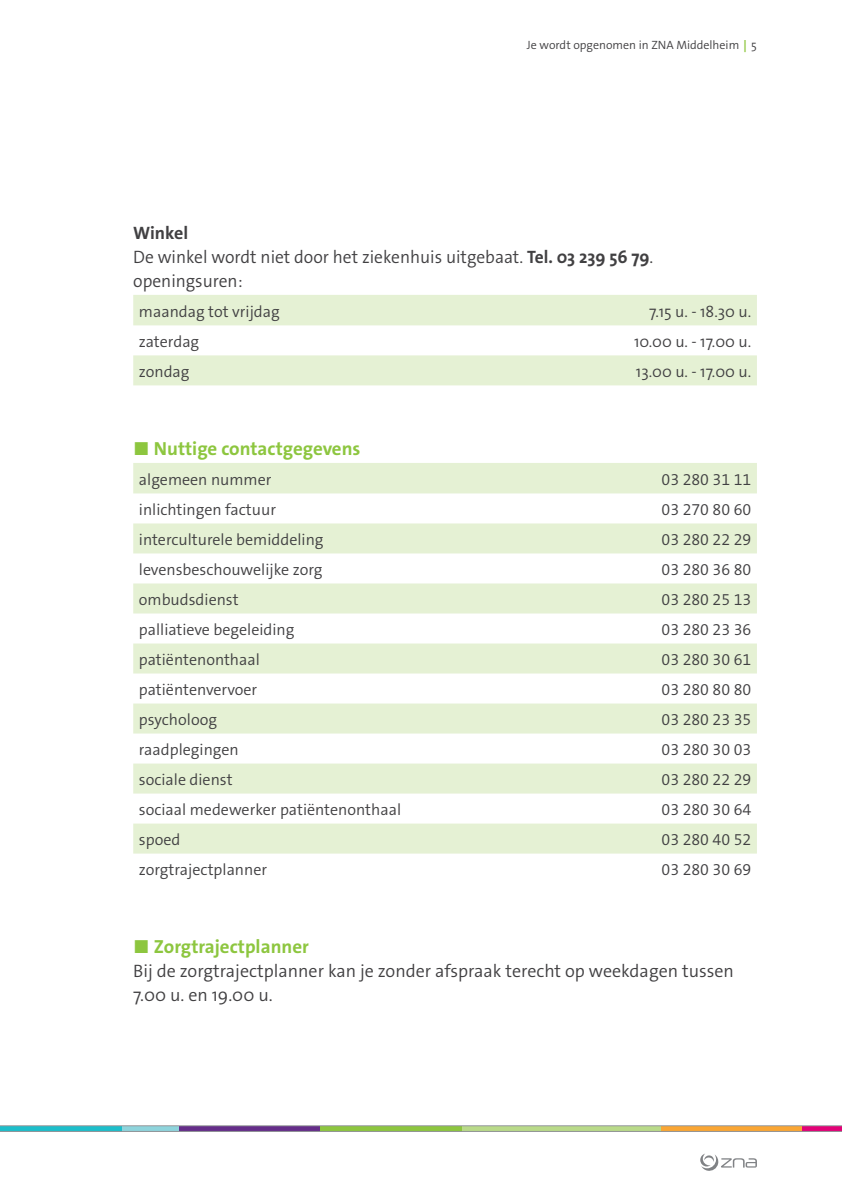
<style>
.page{position:relative;width:842px;height:1191px;background:#fff}
.page>*{position:absolute;margin:0;border:0;box-sizing:border-box;transform-origin:0 0}
.t1{font:700 19px "The Sans Os F";color:#8dc63f}
.t2{font:300 18px/24px "The Sans Os F";color:#414042}
.t3{font:300 16px "The Sans Os F";color:#414042}
.t4{font:300 12px "The Sans Os F";color:#414042}
.s1{font-weight:700;color:#98cb4f}
.s2{font-weight:700}
</style>
<div class="page">
<svg style="left:0;top:1125px;width:842px;height:6px;background:#9aa387"></svg>
<svg style="left:700px;top:1153px;width:57px;height:18px"></svg>
<svg style="left:133px;top:295px;width:624px;height:90px;fill:#e5f1d4"></svg>
<svg style="left:133px;top:463px;width:624px;height:390px;fill:#e5f1d4"></svg>
<p class="t4" style="left:527px;top:37px;width:231px">Je wordt opgenomen in ZNA Middelheim<span class="s1">↕</span>5</p>
<p class="t2" style="left:133px;top:221px;width:521px"><span class="s2">Winkel<br></span>De winkel wordt niet door het ziekenhuis uitgebaat. <span class="s2">Tel. 03 239 56 79</span>. openingsuren:</p>
<p class="t3" style="left:139px;top:301px;width:142px">maandag tot vrijdag</p>
<p class="t3" style="left:649px;top:301px;width:104px">7.15 u. - 18.30 u.</p>
<p class="t3" style="left:139px;top:331px;width:62px">zaterdag</p>
<p class="t3" style="left:634px;top:331px;width:119px">10.00 u. - 17.00 u.</p>
<p class="t3" style="left:139px;top:361px;width:52px">zondag</p>
<p class="t3" style="left:636px;top:361px;width:117px">13.00 u. - 17.00 u.</p>
<p class="t1" style="left:133px;top:436px;width:229px">◼ Nuttige contactgegevens</p>
<p class="t3" style="left:139px;top:469px;width:134px">algemeen nummer</p>
<p class="t3" style="left:662px;top:469px;width:91px">03 280 31 11</p>
<p class="t3" style="left:139px;top:499px;width:139px">inlichtingen factuur</p>
<p class="t3" style="left:662px;top:499px;width:91px">03 270 80 60</p>
<p class="t3" style="left:139px;top:529px;width:186px">interculturele bemiddeling</p>
<p class="t3" style="left:662px;top:529px;width:91px">03 280 22 29</p>
<p class="t3" style="left:139px;top:559px;width:185px">levensbeschouwelijke zorg</p>
<p class="t3" style="left:662px;top:559px;width:91px">03 280 36 80</p>
<p class="t3" style="left:139px;top:589px;width:101px">ombudsdienst</p>
<p class="t3" style="left:662px;top:589px;width:91px">03 280 25 13</p>
<p class="t3" style="left:139px;top:619px;width:157px">palliatieve begeleiding</p>
<p class="t3" style="left:662px;top:619px;width:91px">03 280 23 36</p>
<p class="t3" style="left:139px;top:649px;width:123px">patiëntenonthaal</p>
<p class="t3" style="left:662px;top:649px;width:91px">03 280 30 61</p>
<p class="t3" style="left:139px;top:679px;width:120px">patiëntenvervoer</p>
<p class="t3" style="left:662px;top:679px;width:91px">03 280 80 80</p>
<p class="t3" style="left:139px;top:709px;width:80px">psycholoog</p>
<p class="t3" style="left:662px;top:709px;width:91px">03 280 23 35</p>
<p class="t3" style="left:139px;top:739px;width:101px">raadplegingen</p>
<p class="t3" style="left:662px;top:739px;width:91px">03 280 30 03</p>
<p class="t3" style="left:139px;top:769px;width:95px">sociale dienst</p>
<p class="t3" style="left:662px;top:769px;width:91px">03 280 22 29</p>
<p class="t3" style="left:139px;top:799px;width:264px">sociaal medewerker patiëntenonthaal</p>
<p class="t3" style="left:662px;top:799px;width:91px">03 280 30 64</p>
<p class="t3" style="left:139px;top:829px;width:43px">spoed</p>
<p class="t3" style="left:662px;top:829px;width:91px">03 280 40 52</p>
<p class="t3" style="left:139px;top:859px;width:130px">zorgtrajectplanner</p>
<p class="t3" style="left:662px;top:859px;width:91px">03 280 30 69</p>
<p class="t1" style="left:133px;top:934px;width:177px">◼ Zorgtrajectplanner</p>
<p class="t2" style="left:133px;top:959px;width:602px">Bij de zorgtrajectplanner kan je zonder afspraak terecht op weekdagen tussen<br>7.00 u. en 19.00 u.</p>
</div>
